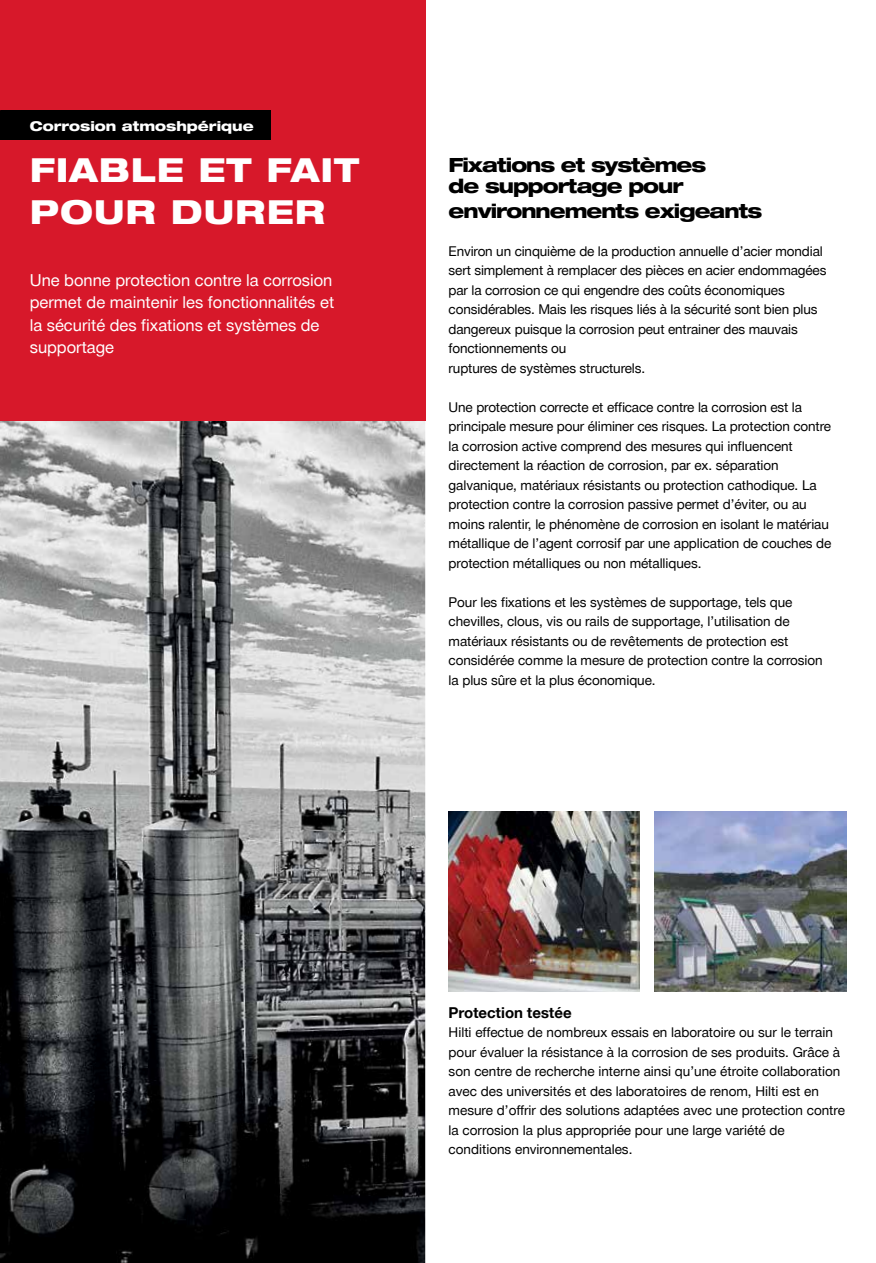
<style>
.page{position:relative;width:876px;height:1263px;background:#fff}
.page>*{position:absolute;margin:0;border:0;box-sizing:border-box;transform-origin:0 0}
.t1{font:800 expanded 33px/42px "Hilti";letter-spacing:.03em;color:#fff}
.t2{font:800 expanded 19.5px/21px "Hilti";letter-spacing:-.05em;color:#000}
.t3{font:16.5px/22.5px "Hilti";color:#fff}
.t4{font:700 15px "Hilti";color:#000}
.t5{font:13.5px/19.5px "Hilti";letter-spacing:-.005em;color:#000}
.t6{font:800 expanded 13.5px "Hilti";color:#fff}
</style>
<div class="page">
<img style="left:449px;top:811px;width:191px;height:181px">
<img style="left:655px;top:811px;width:191px;height:181px">
<img style="left:0;top:421px;width:425px;height:842px">
<div style="left:0;top:0;width:425px;height:421px;background:#d7182a"></div>
<div style="left:0;top:111px;width:271px;height:29px;background:#000"></div>
<hr style="left:0;top:844px;width:1px;height:38px;background:#d7182a">
<svg style="left:0;top:812px;width:1px;height:28px"></svg>
<p class="t6" style="left:30px;top:117px;width:225px">Corrosion atmoshpérique</p>
<h1 class="t1" style="left:30px;top:149px;width:331px">FIABLE ET FAIT<br>POUR DURER</h1>
<p class="t3" style="left:30px;top:268px;width:306px">Une bonne protection contre la corrosion permet de maintenir les fonctionnalités et la sécurité des fixations et systèmes de supportage</p>
<h2 class="t2" style="left:449px;top:154px;width:259px">Fixations et systèmes de supportage pour</h2>
<h2 class="t2" style="left:449px;top:201px;width:315px">environnements exigeants</h2>
<p class="t5" style="left:449px;top:241px;width:379px">Environ un cinquième de la production annuelle d’acier mondial sert simplement à remplacer des pièces en acier endommagées par la corrosion ce qui engendre des coûts économiques considérables. Mais les risques liés à la sécurité sont bien plus dangereux puisque la corrosion peut entrainer des mauvais fonctionnements ou<br>ruptures de systèmes structurels.</p>
<p class="t5" style="left:449px;top:397px;width:384px">Une protection correcte et efficace contre la corrosion est la principale mesure pour éliminer ces risques. La protection contre la corrosion active comprend des mesures qui influencent directement la réaction de corrosion, par ex. séparation galvanique, matériaux résistants ou protection cathodique. La protection contre la corrosion passive permet d’éviter, ou au moins ralentir, le phénomène de corrosion en isolant le matériau métallique de l’agent corrosif par une application de couches de protection métalliques ou non métalliques.</p>
<p class="t5" style="left:449px;top:592px;width:376px">Pour les fixations et les systèmes de supportage, tels que chevilles, clous, vis ou rails de supportage, l’utilisation de matériaux résistants ou de revêtements de protection est considérée comme la mesure de protection contre la corrosion la plus sûre et la plus économique.</p>
<p class="t4" style="left:449px;top:1002px;width:125px">Protection testée</p>
<p class="t5" style="left:449px;top:1022px;width:398px">Hilti effectue de nombreux essais en laboratoire ou sur le terrain pour évaluer la résistance à la corrosion de ses produits. Grâce à son centre de recherche interne ainsi qu’une étroite collaboration avec des universités et des laboratoires de renom, Hilti est en mesure d’offrir des solutions adaptées avec une protection contre la corrosion la plus appropriée pour une large variété de conditions environnementales.</p>
</div>
